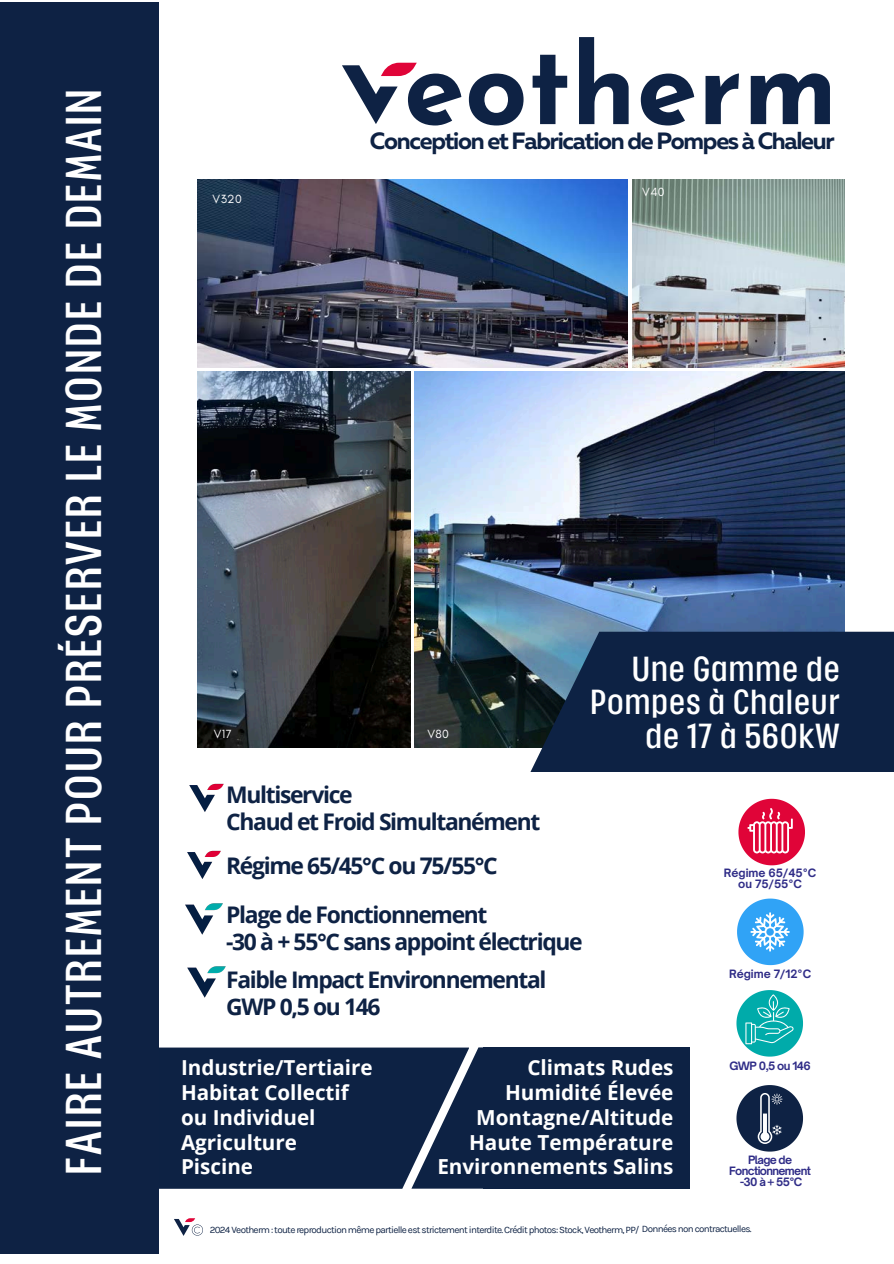
<style>
.page{position:relative;width:894px;height:1264px;background:#fff}
.page>*{position:absolute;margin:0;border:0;box-sizing:border-box;transform-origin:0 0}
.t1{font:expanded 42.45px "Placard Next";letter-spacing:.055em;color:#fff}
.t2{font:expanded 29.4px/33.5px "Placard Next";letter-spacing:.04em;color:#fff;text-align:right}
.t3{font:700 23.55px "Muller";letter-spacing:-.055em;color:#0e2244}
.t4{font:700 22.95px/27px "Open Sans";letter-spacing:-.06em;color:#0e2244}
.t5{font:700 22.8px/26.2px "Open Sans";letter-spacing:-.06em;color:#0e2244}
.t6{font:700 20.7px/24.8px "Open Sans";color:#fff;text-align:right}
.t7{font:700 20.55px/24.8px "Open Sans";color:#fff}
.t8{font:12.15px "Glacial Indifference";letter-spacing:.03em;color:#fff}
.t9{font:700 11.1px/11.2px "Open Sauce One";letter-spacing:-.05em;color:#2f2c87;text-align:center}
.t10{font:700 11.1px/11.2px "Open Sauce One";color:#2f2c87;text-align:center}
.t11{font:9.9px "Karla";letter-spacing:-.07em;color:#0e2244}
</style>
<div class="page">
<img style="left:197px;top:179px;width:430px;height:188px">
<img style="left:632px;top:179px;width:212px;height:188px">
<img style="left:414px;top:372px;width:430px;height:376px">
<img style="left:197px;top:372px;width:213px;height:376px">
<svg style="left:468px;top:74px;width:55px;height:51px"></svg>
<svg style="left:532px;top:55px;width:35px;height:69px"></svg>
<svg style="left:579px;top:37px;width:49px;height:87px"></svg>
<svg style="left:640px;top:74px;width:54px;height:51px"></svg>
<svg style="left:705px;top:73px;width:33px;height:51px"></svg>
<svg style="left:750px;top:73px;width:79px;height:51px"></svg>
<svg style="left:342px;top:63px;width:119px;height:62px"></svg>
<div style="left:159px;top:1047px;width:252px;height:141px;background:#0d2244"></div>
<div style="left:0;top:2px;width:159px;height:1251px;background:#0e2244"></div>
<svg style="left:530px;top:631px;width:363px;height:141px;background:#132a4a"></svg>
<img style="left:185px;top:903px;width:38px;height:32px">
<img style="left:187px;top:850px;width:34px;height:29px">
<img style="left:189px;top:783px;width:35px;height:29px">
<img style="left:187px;top:966px;width:39px;height:32px">
<svg style="left:411px;top:1047px;width:71px;height:141px;background:#2a3d5b"></svg>
<div style="left:482px;top:1047px;width:206px;height:141px;background:#0d2244"></div>
<svg style="left:174px;top:1218px;width:29px;height:17px"></svg>
<svg style="left:738px;top:798px;width:66px;height:67px"></svg>
<svg style="left:737px;top:898px;width:66px;height:67px"></svg>
<svg style="left:736px;top:990px;width:66px;height:66px"></svg>
<svg style="left:736px;top:1085px;width:66px;height:66px"></svg>
<h6 class="t1" style="left:54px;top:1174px;width:1087px;rotate:-90deg">FAIRE AUTREMENT POUR PRÉSERVER LE MONDE DE DEMAIN</h6>
<p class="t8" style="left:212px;top:191px;width:31px">V320</p>
<p class="t3" style="left:370px;top:131px;width:466px">Conception et Fabrication de Pompes à Chaleur</p>
<p class="t8" style="left:642px;top:184px;width:24px">V40</p>
<h6 class="t8" style="left:214px;top:727px;width:19px">V17</h6>
<p class="t8" style="left:427px;top:727px;width:23px">V80</p>
<p class="t2" style="left:590px;top:651px;width:251px">Une Gamme de<br>Pompes à Chaleur de 17 à 560kW</p>
<h1 class="t4" style="left:226px;top:780px;width:315px">Multiservice<br>Chaud et Froid Simultanément</h1>
<p class="t4" style="left:226px;top:851px;width:273px">Régime 65/45°C ou 75/55°C</p>
<h3 class="t4" style="left:226px;top:900px;width:358px">Plage de Fonctionnement<br>-30 à + 55°C sans appoint électrique</h3>
<p class="t5" style="left:226px;top:966px;width:322px">Faible Impact Environnemental<br>GWP 0,5 ou 146</p>
<h2 class="t10" style="left:723px;top:867px;width:94px">Régime 65/45°C ou 75/55°C</h2>
<p class="t10" style="left:728px;top:968px;width:84px">Régime 7/12°C</p>
<p class="t7" style="left:181px;top:1054px;width:193px">Industrie/Tertiaire<br>Habitat Collectif ou Individuel<br>Agriculture<br>Piscine</p>
<h6 class="t6" style="left:437px;top:1054px;width:238px">Climats Rudes<br>Humidité Élevée<br>Montagne/Altitude<br>Haute Température<br>Environnements Salins</h6>
<h3 class="t9" style="left:729px;top:1059px;width:83px">GWP 0,5 ou 146</h3>
<p class="t9" style="left:729px;top:1153px;width:83px">Plage de<br>Fonctionnement -30 à + 55°C</p>
<p class="t11" style="left:210px;top:1223px;width:543px">2024 Veotherm : toute reproduction même partielle est strictement interdite. Crédit photos: Stock, Veotherm, PP/ Données non contractuelles.</p>
</div>
